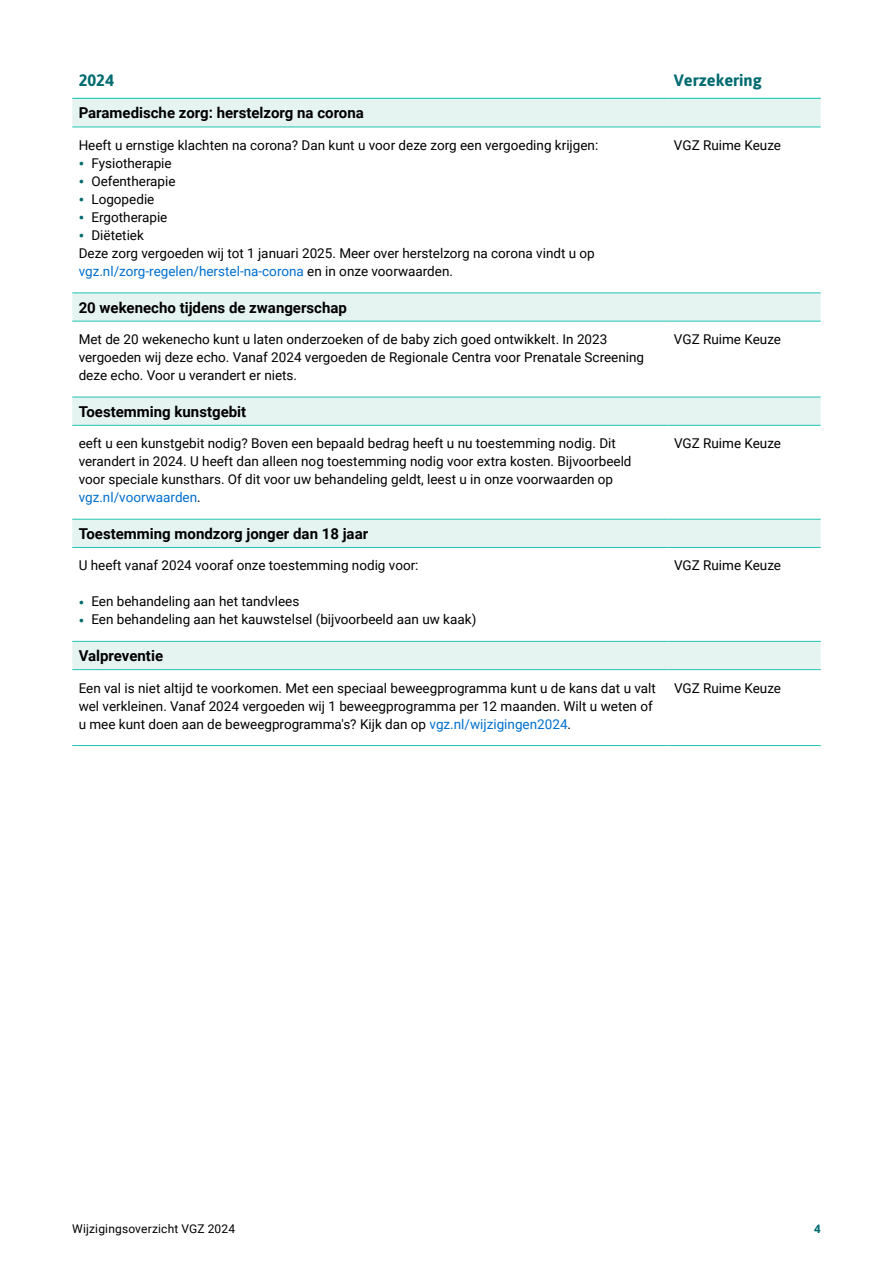
<style>
.page{position:relative;width:893px;height:1263px;background:#fff}
.page>*{position:absolute;margin:0;border:0;box-sizing:border-box;transform-origin:0 0}
.tabel_kop{font:700 16.5px "Asap";color:#006b70}
.tabel_subkop{font:700 15px "Roboto";color:#000}
.tabel_plat{font:13.5px/18px "Roboto";color:#000}
.t1{font:13.5px "Roboto Regular 2";color:#000}
.t2{font:12px "Roboto";letter-spacing:.015em;color:#000}
.t3{font:700 12px "Asap";color:#006b70}
.s1{font-weight:700;font-size:15px;color:#006b70}
.s2{font-family:"Roboto";font-weight:700;font-size:15px;color:#006b70}
.s3{color:#006fce}
</style>
<div class="page">
<svg style="left:72px;top:99px;width:749px;height:570px"></svg>
<hr style="left:72px;top:98px;width:596px;height:1px;background:#22c4b4">
<hr style="left:668px;top:98px;width:153px;height:1px;background:#22c4b4">
<hr style="left:72px;top:641px;width:596px;height:1px;background:#22c4b4">
<hr style="left:668px;top:641px;width:153px;height:1px;background:#22c4b4">
<hr style="left:72px;top:669px;width:596px;height:1px;background:#22c4b4">
<hr style="left:668px;top:669px;width:153px;height:1px;background:#22c4b4">
<hr style="left:72px;top:127px;width:596px;height:1px;background:#22c4b4">
<hr style="left:668px;top:127px;width:153px;height:1px;background:#22c4b4">
<hr style="left:72px;top:745px;width:596px;height:1px;background:#22c4b4">
<hr style="left:668px;top:745px;width:153px;height:1px;background:#22c4b4">
<hr style="left:72px;top:293px;width:596px;height:1px;background:#22c4b4">
<hr style="left:668px;top:293px;width:153px;height:1px;background:#22c4b4">
<hr style="left:72px;top:321px;width:596px;height:1px;background:#22c4b4">
<hr style="left:668px;top:321px;width:153px;height:1px;background:#22c4b4">
<hr style="left:72px;top:397px;width:596px;height:1px;background:#22c4b4">
<hr style="left:668px;top:397px;width:153px;height:1px;background:#22c4b4">
<hr style="left:72px;top:425px;width:596px;height:1px;background:#22c4b4">
<hr style="left:668px;top:425px;width:153px;height:1px;background:#22c4b4">
<hr style="left:72px;top:519px;width:596px;height:1px;background:#22c4b4">
<hr style="left:668px;top:519px;width:153px;height:1px;background:#22c4b4">
<hr style="left:72px;top:547px;width:596px;height:1px;background:#22c4b4">
<hr style="left:668px;top:547px;width:153px;height:1px;background:#22c4b4">
<p class="tabel_kop" style="left:79px;top:68px;width:37px">2024</p>
<p class="tabel_kop" style="left:674px;top:68px;width:89px">Verzekering</p>
<p class="tabel_subkop" style="left:79px;top:103px;width:287px">Paramedische zorg: herstelzorg na corona</p>
<p class="tabel_plat" style="left:79px;top:136px;width:521px">Heeft u ernstige klachten na corona? Dan kunt u voor deze zorg een vergoeding krijgen:</p>
<p class="tabel_plat" style="left:79px;top:154px;width:95px"><span class="s1">•</span> Fysiotherapie</p>
<p class="tabel_plat" style="left:79px;top:172px;width:98px"><span class="s1">•</span> Oefentherapie</p>
<p class="t1" style="left:79px;top:190px;width:77px"><span class="s2">•</span> Logopedie</p>
<p class="tabel_plat" style="left:79px;top:208px;width:90px"><span class="s1">•</span> Ergotherapie</p>
<p class="tabel_plat" style="left:79px;top:226px;width:67px"><span class="s1">•</span> Diëtetiek</p>
<p class="tabel_plat" style="left:79px;top:244px;width:518px">Deze zorg vergoeden wij tot 1 januari 2025. Meer over herstelzorg na corona vindt u op <span class="s3">vgz.nl/zorg-regelen/herstel-na-corona</span> en in onze voorwaarden.</p>
<p class="tabel_plat" style="left:674px;top:136px;width:109px">VGZ Ruime Keuze</p>
<p class="tabel_subkop" style="left:79px;top:297px;width:270px">20 wekenecho tijdens de zwangerschap</p>
<p class="tabel_plat" style="left:79px;top:330px;width:567px">Met de 20 wekenecho kunt u laten onderzoeken of de baby zich goed ontwikkelt. In 2023 vergoeden wij deze echo. Vanaf 2024 vergoeden de Regionale Centra voor Prenatale Screening deze echo. Voor u verandert er niets.</p>
<p class="tabel_plat" style="left:674px;top:330px;width:109px">VGZ Ruime Keuze</p>
<p class="tabel_subkop" style="left:79px;top:401px;width:169px">Toestemming kunstgebit</p>
<p class="tabel_plat" style="left:79px;top:434px;width:554px">eeft u een kunstgebit nodig? Boven een bepaald bedrag heeft u nu toestemming nodig. Dit verandert in 2024. U heeft dan alleen nog toestemming nodig voor extra kosten. Bijvoorbeeld voor speciale kunsthars. Of dit voor uw behandeling geldt, leest u in onze voorwaarden op <span class="s3">vgz.nl/voorwaarden</span>.</p>
<p class="tabel_plat" style="left:674px;top:434px;width:109px">VGZ Ruime Keuze</p>
<p class="tabel_subkop" style="left:79px;top:523px;width:291px">Toestemming mondzorg jonger dan 18 jaar</p>
<p class="tabel_plat" style="left:79px;top:556px;width:341px">U heeft vanaf 2024 vooraf onze toestemming nodig voor:</p>
<p class="tabel_plat" style="left:79px;top:592px;width:222px"><span class="s1">•</span> Een behandeling aan het tandvlees</p>
<p class="tabel_plat" style="left:79px;top:610px;width:399px"><span class="s1">•</span> Een behandeling aan het kauwstelsel (bijvoorbeeld aan uw kaak)</p>
<p class="tabel_plat" style="left:674px;top:556px;width:109px">VGZ Ruime Keuze</p>
<p class="tabel_subkop" style="left:79px;top:645px;width:86px">Valpreventie</p>
<p class="tabel_plat" style="left:79px;top:678px;width:579px">Een val is niet altijd te voorkomen. Met een speciaal beweegprogramma kunt u de kans dat u valt wel verkleinen. Vanaf 2024 vergoeden wij 1 beweegprogramma per 12 maanden. Wilt u weten of u mee kunt doen aan de beweegprogramma's? Kijk dan op <span class="s3">vgz.nl/wijzigingen2024</span>.</p>
<p class="tabel_plat" style="left:674px;top:678px;width:109px">VGZ Ruime Keuze</p>
<p class="t2" style="left:72px;top:1220px;width:164px">Wijzigingsoverzicht VGZ 2024</p>
<p class="t3" style="left:814px;top:1220px;width:8px">4</p>
</div>
